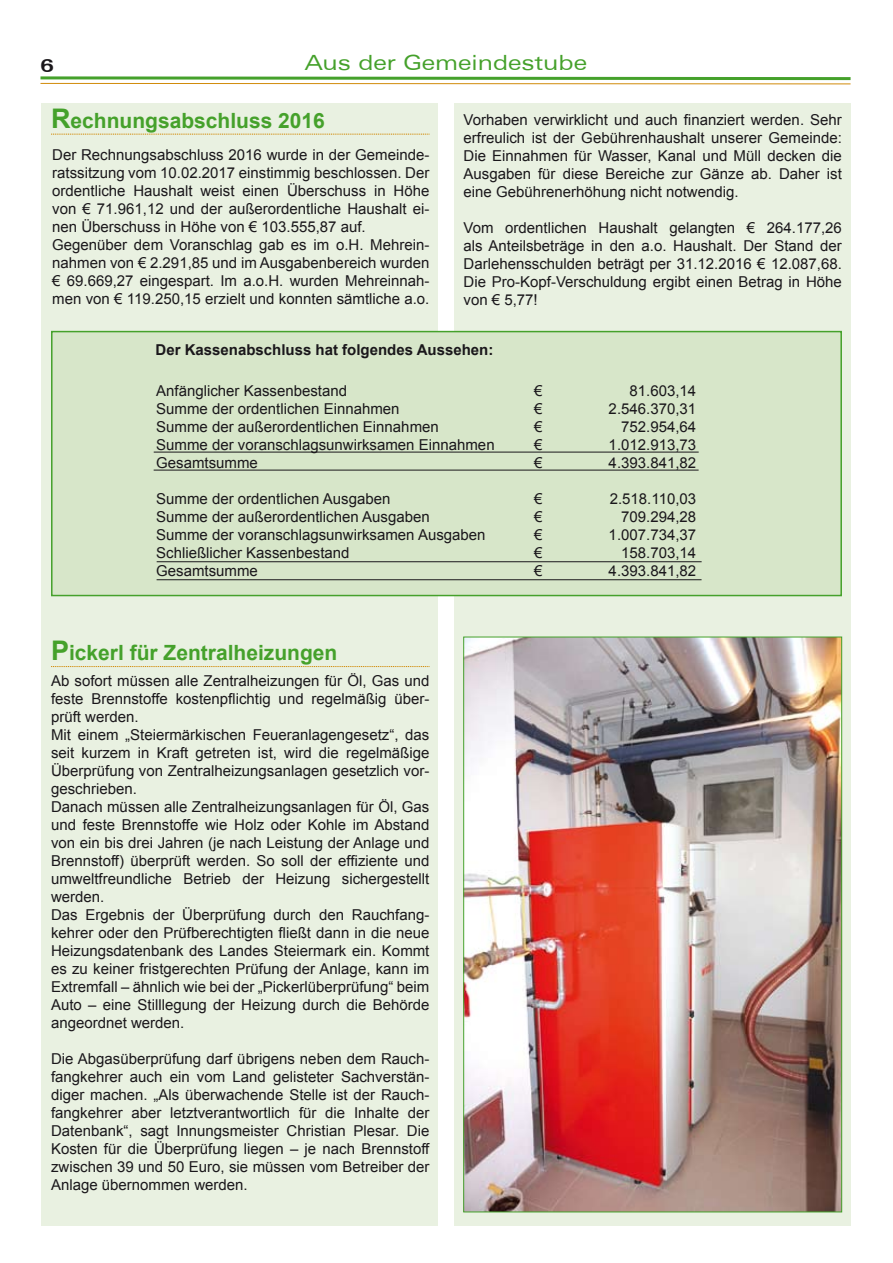
<style>
.page{position:relative;width:893px;height:1263px;background:#fff}
.page>*{position:absolute;margin:0;border:0;box-sizing:border-box;transform-origin:0 0}
.t1{font:700 21px "Arial";color:#45a12b}
.t2{font:expanded 21px "Zurich BT";color:#45a12b}
.t3{font:700 expanded 18px "Zurich BT";color:#1a171b}
.t4{font:15px/18px "Arial";color:#1a171b;text-align:justify}
.t5{font:700 15px "Arial";color:#1a171b}
.s1{font-size:27px}
</style>
<div class="page">
<div style="left:41px;top:103px;width:397px;height:1122px;background:#e9f1e1"></div>
<div style="left:454px;top:103px;width:396px;height:1122px;background:#e9f1e1"></div>
<svg style="left:40px;top:76px;width:811px;height:9px"></svg>
<svg style="left:51px;top:134px;width:378px;height:1px"></svg>
<svg style="left:51px;top:666px;width:378px;height:1px"></svg>
<div style="left:51px;top:331px;width:791px;height:265px;background:#d7e6c9;border:2px solid #45a12b"></div>
<hr style="left:154px;top:452px;width:545px;height:1px;background:#1a171b">
<hr style="left:157px;top:561px;width:545px;height:1px;background:#1a171b">
<hr style="left:154px;top:470px;width:545px;height:1px;background:#1a171b">
<hr style="left:157px;top:579px;width:545px;height:1px;background:#1a171b">
<img style="left:465px;top:639px;width:375px;height:571px">
<p class="t3" style="left:40px;top:55px;width:15px">6</p>
<h1 class="t2" style="left:305px;top:50px;width:284px">Aus der Gemeindestube</h1>
<h1 class="t1" style="left:51px;top:106px;width:275px"><span class="s1">R</span>echnungsabschluss 2016</h1>
<p class="t4" style="left:463px;top:111px;width:380px">Vorhaben verwirklicht und auch finanziert werden. Sehr erfreulich ist der Gebührenhaushalt unserer Gemeinde:<br>Die Einnahmen für Wasser, Kanal und Müll decken die Ausgaben für diese Bereiche zur Gänze ab. Daher ist eine Gebührenerhöhung nicht notwendig.</p>
<p class="t4" style="left:463px;top:219px;width:380px">Vom ordentlichen Haushalt gelangten € 264.177,26 als Anteilsbeträge in den a.o. Haushalt. Der Stand der Darlehensschulden beträgt per 31.12.2016 € 12.087,68.<br>Die Pro-Kopf-Verschuldung ergibt einen Betrag in Höhe von € 5,77!</p>
<p class="t4" style="left:52px;top:146px;width:379px;text-align:left">Der Rechnungsabschluss 2016 wurde in der Gemeinde&shy;ratssitzung vom 10.02.2017 einstimmig beschlossen. Der ordentliche Haushalt weist einen Überschuss in Höhe von € 71.961,12 und der außerordentliche Haushalt ei&shy;nen Überschuss in Höhe von € 103.555,87 auf.<br>Gegenüber dem Voranschlag gab es im o.H. Mehrein&shy;nahmen von € 2.291,85 und im Ausgabenbereich wurden € 69.669,27 eingespart. Im a.o.H. wurden Mehreinnah&shy;men von € 119.250,15 erzielt und konnten sämtliche a.o.</p>
<p class="t5" style="left:156px;top:340px;width:339px">Der Kassenabschluss hat folgendes Aussehen:</p>
<p class="t4" style="left:156px;top:382px;width:192px">Anfänglicher Kassenbestand</p>
<p class="t4" style="left:534px;top:382px;width:10px">€</p>
<p class="t4" style="left:156px;top:400px;width:245px">Summe der ordentlichen Einnahmen</p>
<p class="t4" style="left:534px;top:400px;width:10px">€</p>
<p class="t4" style="left:156px;top:418px;width:284px">Summe der außerordentlichen Einnahmen</p>
<p class="t4" style="left:534px;top:418px;width:10px">€</p>
<p class="t4" style="left:156px;top:436px;width:340px">Summe der voranschlagsunwirksamen Einnahmen</p>
<p class="t4" style="left:534px;top:436px;width:10px">€</p>
<p class="t4" style="left:156px;top:454px;width:103px">Gesamtsumme</p>
<p class="t4" style="left:534px;top:454px;width:10px">€</p>
<p class="t4" style="left:156px;top:490px;width:236px">Summe der ordentlichen Ausgaben</p>
<p class="t4" style="left:534px;top:490px;width:10px">€</p>
<p class="t4" style="left:156px;top:508px;width:275px">Summe der außerordentlichen Ausgaben</p>
<p class="t4" style="left:534px;top:508px;width:10px">€</p>
<p class="t4" style="left:156px;top:526px;width:331px">Summe der voranschlagsunwirksamen Ausgaben</p>
<p class="t4" style="left:534px;top:526px;width:10px">€</p>
<p class="t4" style="left:156px;top:544px;width:195px">Schließlicher Kassenbestand</p>
<p class="t4" style="left:534px;top:544px;width:10px">€</p>
<p class="t4" style="left:156px;top:562px;width:103px">Gesamtsumme</p>
<p class="t4" style="left:534px;top:562px;width:10px">€</p>
<h1 class="t1" style="left:51px;top:639px;width:288px"><span class="s1">P</span>ickerl für Zentralheizungen</h1>
<p class="t4" style="left:51px;top:672px;width:380px;text-align:left">Ab sofort müssen alle Zentralheizungen für Öl, Gas und feste Brennstoffe kostenpflichtig und regelmäßig über&shy;prüft werden.<br>Mit einem „Steiermärkischen Feueranlagengesetz“, das seit kurzem in Kraft getreten ist, wird die regelmäßige Überprüfung von Zentralheizungsanlagen gesetzlich vor&shy;geschrieben.<br>Danach müssen alle Zentralheizungsanlagen für Öl, Gas und feste Brennstoffe wie Holz oder Kohle im Abstand von ein bis drei Jahren (je nach Leistung der Anlage und Brennstoff) überprüft werden. So soll der effiziente und umweltfreundliche Betrieb der Heizung sichergestellt werden.<br>Das Ergebnis der Überprüfung durch den Rauchfang&shy;kehrer oder den Prüfberechtigten fließt dann in die neue Heizungsdatenbank des Landes Steiermark ein. Kommt es zu keiner fristgerechten Prüfung der Anlage, kann im Extremfall – ähnlich wie bei der „Pickerlüberprüfung“ beim Auto – eine Stilllegung der Heizung durch die Behörde angeordnet werden.</p>
<p class="t4" style="left:51px;top:1050px;width:380px">Die Abgasüberprüfung darf übrigens neben dem Rauch&shy;fangkehrer auch ein vom Land gelisteter Sachverstän&shy;diger machen. „Als überwachende Stelle ist der Rauch&shy;fangkehrer aber letztverantwortlich für die Inhalte der Datenbank“, sagt Innungsmeister Christian Plesar. Die Kosten für die Überprüfung liegen – je nach Brennstoff zwischen 39 und 50 Euro, sie müssen vom Betreiber der Anlage übernommen werden.</p>
<p class="t4" style="left:609px;top:382px;width:89px;text-align:right">81.603,14<br>2.546.370,31<br>752.954,64<br>1.012.913,73<br>4.393.841,82</p>
<p class="t4" style="left:609px;top:490px;width:89px;text-align:right">2.518.110,03<br>709.294,28<br>1.007.734,37<br>158.703,14<br>4.393.841,82</p>
</div>
